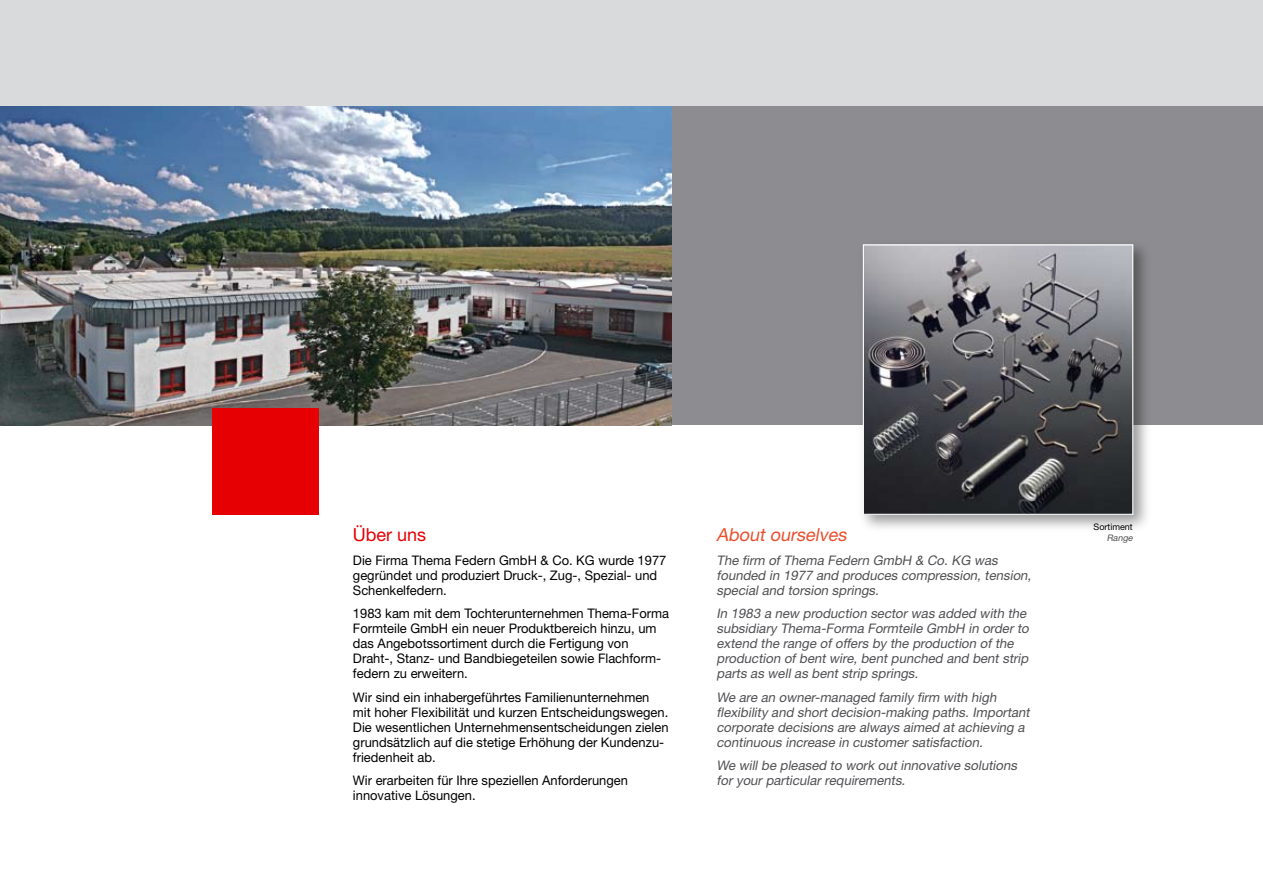
<style>
.page{position:relative;width:1263px;height:893px;background:#fff}
.page>*{position:absolute;margin:0;border:0;box-sizing:border-box;transform-origin:0 0}
.t1{font:italic 18px "Helvetica Neue LT";color:#e9502e}
.t2{font:18px "Helvetica Neue LT";color:#e60004}
.t3{font:13.2px/15px "Helvetica Neue LT";color:#000}
.t4{font:italic 13.2px/15px "Helvetica Neue LT";color:#504f53}
.t5{font:9px "Helvetica Neue LT";color:#000}
.t6{font:italic 9px "Helvetica Neue LT";color:#504f53}
</style>
<div class="page">
<div style="left:0;top:0;width:1263px;height:106px;background:#d8dadc"></div>
<div style="left:0;top:106px;width:1263px;height:319px;background:#8d8c90"></div>
<img style="left:0;top:106px;width:672px;height:319px">
<div style="left:213px;top:408px;width:106px;height:106px;background:#e60004"></div>
<div style="left:857px;top:239px;width:296px;height:296px;background:#000;opacity:.4"></div>
<img style="left:865px;top:246px;width:266px;height:267px">
<div style="left:863px;top:244px;width:270px;height:271px;border:1px solid #fff"></div>
<h1 class="t2" style="left:353px;top:524px;width:75px">Über uns</h1>
<p class="t3" style="left:353px;top:553px;width:315px">Die Firma Thema Federn GmbH &amp; Co. KG wurde 1977 gegründet und produziert Druck-, Zug-, Spezial- und<br>Schenkelfedern.</p>
<p class="t3" style="left:353px;top:606px;width:318px">1983 kam mit dem Tochterunternehmen Thema-Forma Formteile GmbH ein neuer Produktbereich hinzu, um das Angebotssortiment durch die Fertigung von Draht-, Stanz- und Bandbiegeteilen sowie Flachform&shy;federn zu erweitern.</p>
<p class="t3" style="left:353px;top:690px;width:317px">Wir sind ein inhabergeführtes Familienunternehmen mit hoher Flexibilität und kurzen Entscheidungswegen.<br>Die wesentlichen Unternehmensentscheidungen zielen grundsätzlich auf die stetige Erhöhung der Kundenzu&shy;friedenheit ab.</p>
<p class="t3" style="left:353px;top:773px;width:277px">Wir erarbeiten für Ihre speziellen Anforderungen innovative Lösungen.</p>
<h1 class="t1" style="left:716px;top:524px;width:135px">About ourselves</h1>
<p class="t4" style="left:716px;top:553px;width:319px">The firm of Thema Federn GmbH &amp; Co. KG was founded in 1977 and produces compression, tension, special and torsion springs.</p>
<p class="t4" style="left:716px;top:606px;width:316px">In 1983 a new production sector was added with the subsidiary Thema-Forma Formteile GmbH in order to extend the range of offers by the production of the production of bent wire, bent punched and bent strip parts as well as bent strip springs.</p>
<p class="t4" style="left:716px;top:690px;width:317px">We are an owner-managed family firm with high flexibility and short decision-making paths. Important corporate decisions are always aimed at achieving a continuous increase in customer satisfaction.</p>
<p class="t4" style="left:716px;top:758px;width:305px">We will be pleased to work out innovative solutions for your particular requirements.</p>
<p class="t5" style="left:1093px;top:522px;width:41px">Sortiment</p>
<p class="t6" style="left:1107px;top:532px;width:29px">Range</p>
</div>
